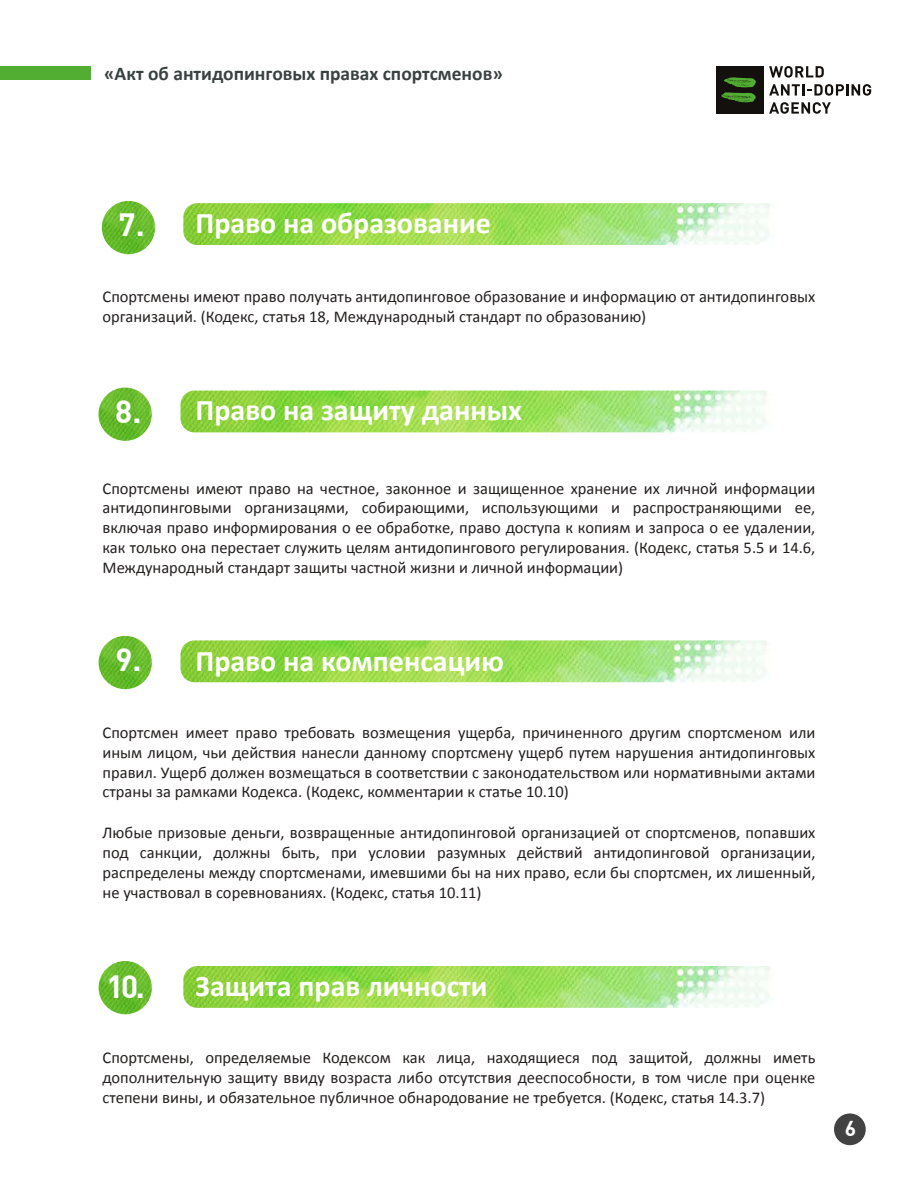
<style>
.page{position:relative;width:918px;height:1188px;background:#fff}
.page>*{position:absolute;margin:0;border:0;box-sizing:border-box;transform-origin:0 0}
.t1{font:31.5px "DIN Bold";color:#fff}
.t2{font:700 30px "Calibri";color:#fff}
.t3{font:21px "DIN Bold";color:#fff}
.t4{font:700 19.5px "Calibri";color:#3a4141}
.t5{font:16.5px/19.8px "Calibri";color:#241f1f;text-align:justify}
</style>
<div class="page">
<img style="left:183px;top:966px;width:587px;height:42px">
<img style="left:181px;top:640px;width:586px;height:42px">
<img style="left:181px;top:391px;width:586px;height:41px">
<img style="left:183px;top:203px;width:587px;height:42px">
<div style="left:834px;top:1113px;width:32px;height:32px;background:#424242;border-radius:50%"></div>
<div style="left:0;top:67px;width:91px;height:13px;background:#52ae32"></div>
<img style="left:102px;top:201px;width:53px;height:53px;border-radius:27px">
<img style="left:98px;top:388px;width:54px;height:53px;border-radius:27px">
<img style="left:99px;top:636px;width:53px;height:53px;border-radius:27px">
<img style="left:99px;top:961px;width:53px;height:53px;border-radius:27px">
<svg style="left:769px;top:66px;width:55px;height:12px"></svg>
<svg style="left:769px;top:84px;width:102px;height:12px"></svg>
<svg style="left:769px;top:102px;width:62px;height:12px"></svg>
<div style="left:716px;top:66px;width:48px;height:48px;background:#13100d"></div>
<svg style="left:721px;top:77px;width:35px;height:25px"></svg>
<p class="t4" style="left:104px;top:60px;width:400px">«Акт об антидопинговых правах спортсменов»</p>
<h1 class="t1" style="left:119px;top:204px;width:28px">7.</h1>
<h2 class="t2" style="left:196px;top:201px;width:297px">Право на образование</h2>
<p class="t5" style="left:103px;top:286px;width:714px">Спортсмены имеют право получать антидопинговое образование и информацию от антидопинговых организаций. (Кодекс, статья 18, Международный стандарт по образованию)</p>
<h1 class="t1" style="left:115px;top:391px;width:28px">8.</h1>
<h2 class="t2" style="left:196px;top:388px;width:328px">Право на защиту данных</h2>
<p class="t5" style="left:103px;top:478px;width:714px">Спортсмены имеют право на честное, законное и защищенное хранение их личной информации антидопинговыми организацями, собирающими, использующими и распространяющими ее, включая право информирования о ее обработке, право доступа к копиям и запроса о ее удалении, как только она перестает служить целям антидопингового регулирования. (Кодекс, статья 5.5 и 14.6, Международный стандарт защиты частной жизни и личной информации)</p>
<h1 class="t1" style="left:115px;top:639px;width:28px">9.</h1>
<h2 class="t2" style="left:196px;top:639px;width:310px">Право на компенсацию</h2>
<p class="t5" style="left:103px;top:722px;width:714px">Спортсмен имеет право требовать возмещения ущерба, причиненного другим спортсменом или иным лицом, чьи действия нанесли данному спортсмену ущерб путем нарушения антидопинговых правил. Ущерб должен возмещаться в соответствии с законодательством или нормативными актами страны за рамками Кодекса. (Кодекс, комментарии к статье 10.10)</p>
<p class="t5" style="left:103px;top:822px;width:714px">Любые призовые деньги, возвращенные антидопинговой организацией от спортсменов, попавших под санкции, должны быть, при условии разумных действий антидопинговой организации, распределены между спортсменами, имевшими бы на них право, если бы спортсмен, их лишенный, не участвовал в соревнованиях. (Кодекс, статья 10.11)</p>
<h1 class="t1" style="left:106px;top:966px;width:40px">10.</h1>
<h2 class="t2" style="left:196px;top:965px;width:294px">Защита прав личности</h2>
<p class="t5" style="left:103px;top:1047px;width:714px">Спортсмены, определяемые Кодексом как лица, находящиеся под защитой, должны иметь дополнительную защиту ввиду возраста либо отсутствия дееспособности, в том числе при оценке степени вины, и обязательное публичное обнародование не требуется. (Кодекс, статья 14.3.7)</p>
<p class="t3" style="left:845px;top:1115px;width:13px">6</p>
</div>
